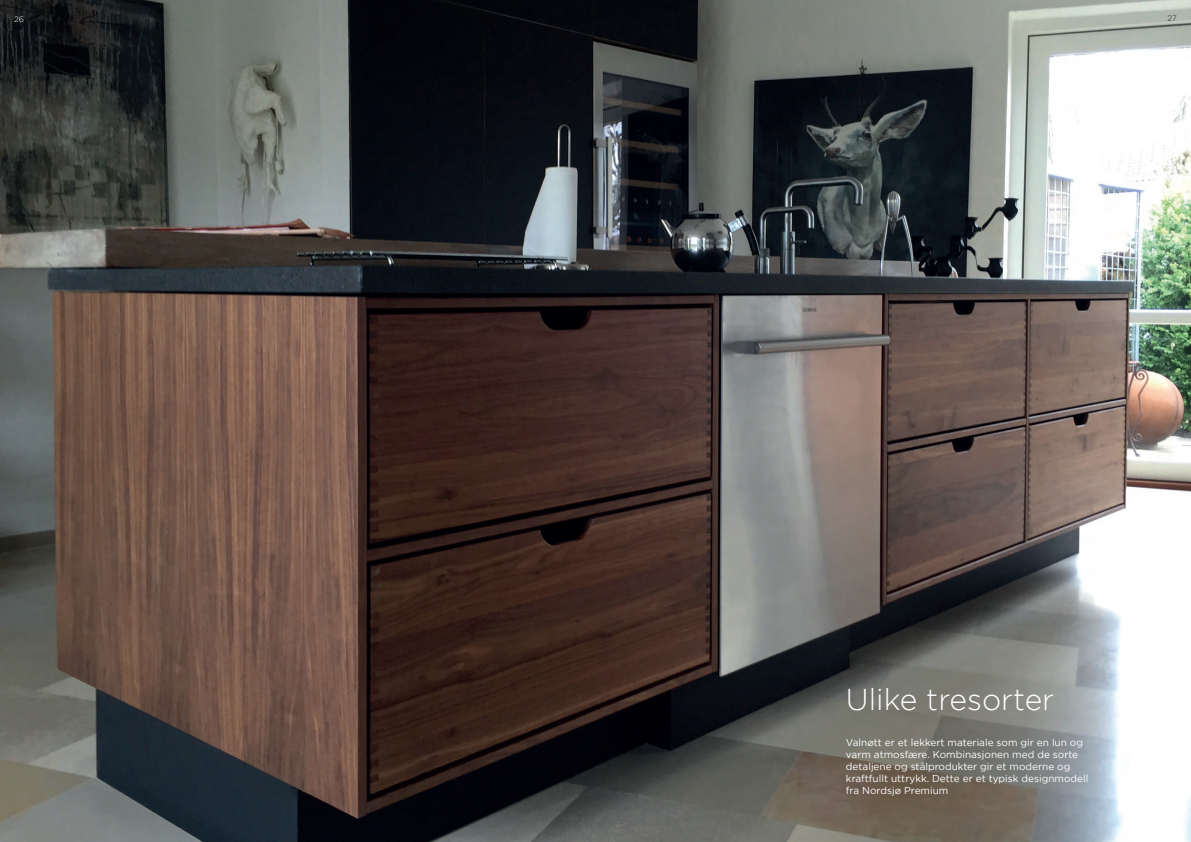
<style>
.page{position:relative;width:1191px;height:842px;background:#fff}
.page>*{position:absolute;margin:0;border:0;box-sizing:border-box;transform-origin:0 0}
.t1{font:300 30px "Gotham";color:#fff}
.t2{font:10px/12px "Gotham";color:#fff}
.t3{font:300 8px "Gotham";color:#fff}
.t4{font:300 8px "Gotham";color:#231f20}
</style>
<div class="page">
<img style="left:0;top:0;width:1191px;height:842px">
<p class="t3" style="left:14px;top:15px;width:11px">26</p>
<p class="t4" style="left:1167px;top:14px;width:11px">27</p>
<p class="t1" style="left:846px;top:683px;width:210px">Ulike tresorter</p>
<p class="t2" style="left:846px;top:736px;width:244px">Valnøtt er et lekkert materiale som gir en lun og varm atmosfære. Kombinasjonen med de sorte detaljene og stålprodukter gir et moderne og kraftfullt uttrykk. Dette er et typisk designmodell fra Nordsjø Premium</p>
</div>
